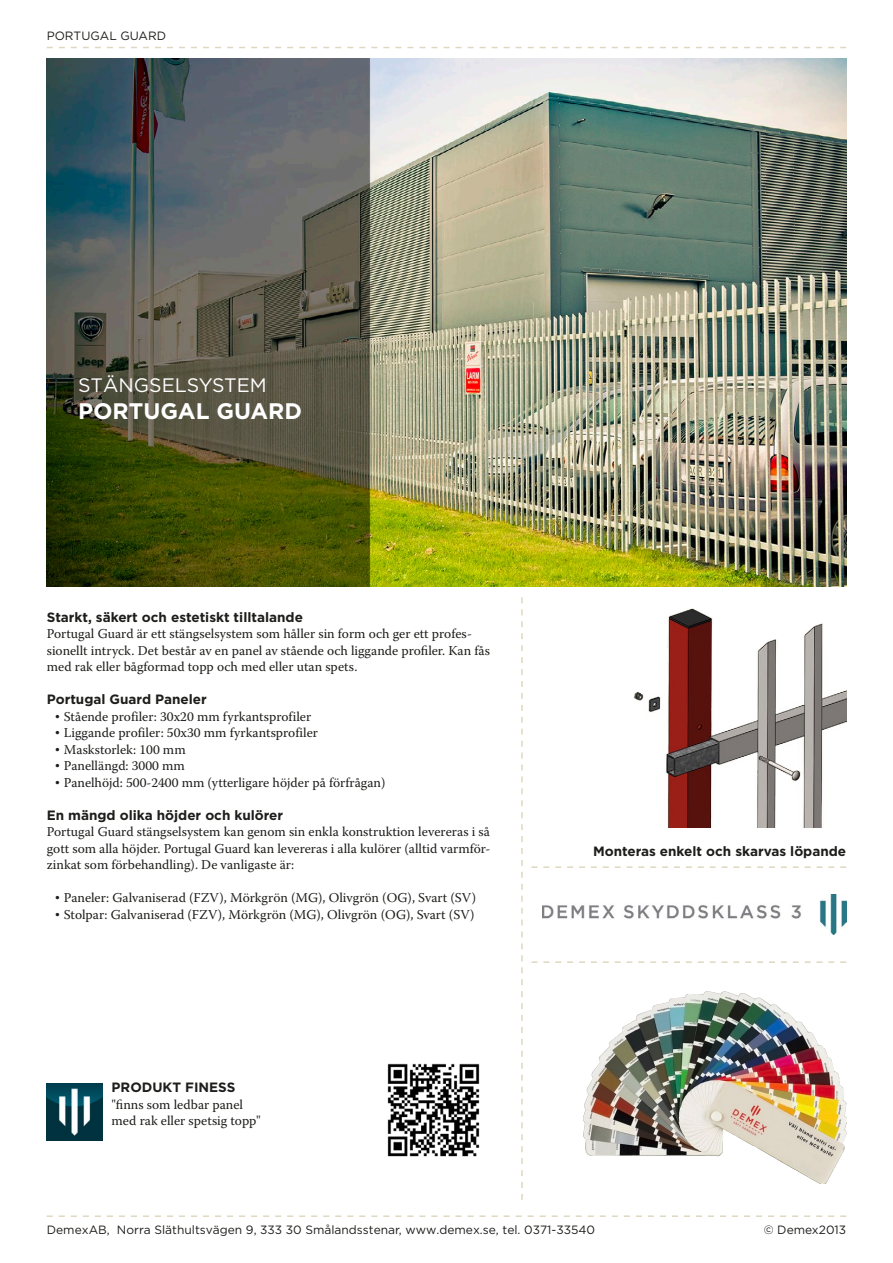
<style>
.page{position:relative;width:893px;height:1263px;background:#fff}
.page>*{position:absolute;margin:0;border:0;box-sizing:border-box;transform-origin:0 0}
.t1{font:700 22.5px "Gotham";color:#fff}
.t2{font:19.5px "Gotham";color:#fff}
.t3{font:13.5px/16.5px "Warnock Pro";color:#1d1d1b}
.t4{font:700 13.5px "Gotham";color:#1d1d1b}
.t5{font:12px "Gotham";color:#1d1d1b}
.s1{font-family:"Times New Roman"}
</style>
<div class="page">
<svg style="left:47px;top:47px;width:799px;height:1px"></svg>
<svg style="left:47px;top:1215px;width:799px;height:2px"></svg>
<img style="left:543px;top:895px;width:303px;height:40px">
<img style="left:584px;top:992px;width:262px;height:192px">
<svg style="left:521px;top:597px;width:2px;height:603px"></svg>
<svg style="left:531px;top:866px;width:315px;height:2px"></svg>
<svg style="left:531px;top:961px;width:315px;height:2px"></svg>
<img style="left:47px;top:1083px;width:56px;height:57px">
<img style="left:387px;top:1063px;width:93px;height:94px">
<img style="left:634px;top:609px;width:213px;height:218px">
<img style="left:47px;top:59px;width:799px;height:528px">
<p class="t5" style="left:47px;top:29px;width:121px">PORTUGAL GUARD</p>
<h2 class="t2" style="left:78px;top:374px;width:190px">STÄNGSELSYSTEM</h2>
<h1 class="t1" style="left:78px;top:398px;width:225px">PORTUGAL GUARD</h1>
<p class="t4" style="left:47px;top:609px;width:258px">Starkt, säkert och estetiskt tilltalande</p>
<p class="t3" style="left:47px;top:625px;width:445px">Portugal Guard är ett stängselsystem som håller sin form och ger ett profes&shy;sionellt intryck. Det består av en panel av stående och liggande profiler. Kan fås med rak eller bågformad topp och med eller utan spets.</p>
<p class="t4" style="left:47px;top:692px;width:162px">Portugal Guard Paneler</p>
<p class="t3" style="left:55px;top:708px;width:257px"><span class="s1">•</span> Stående profiler: 30x20 mm fyrkantsprofiler</p>
<p class="t3" style="left:55px;top:724px;width:264px"><span class="s1">•</span> Liggande profiler: 50x30 mm fyrkantsprofiler</p>
<p class="t3" style="left:55px;top:741px;width:132px"><span class="s1">•</span> Maskstorlek: 100 mm</p>
<p class="t3" style="left:55px;top:757px;width:131px"><span class="s1">•</span> Panellängd: 3000 mm</p>
<p class="t3" style="left:55px;top:774px;width:332px"><span class="s1">•</span> Panelhöjd: 500-2400 mm (ytterligare höjder på förfrågan)</p>
<p class="t4" style="left:47px;top:807px;width:238px">En mängd olika höjder och kulörer</p>
<p class="t3" style="left:47px;top:823px;width:445px;text-align:justify">Portugal Guard stängselsystem kan genom sin enkla konstruktion levereras i så gott som alla höjder. Portugal Guard kan levereras i alla kulörer (alltid varmför&shy;zinkat som förbehandling). De vanligaste är:</p>
<p class="t3" style="left:55px;top:889px;width:422px"><span class="s1">•</span> Paneler: Galvaniserad (FZV), Mörkgrön (MG), Olivgrön (OG), Svart (SV)</p>
<p class="t3" style="left:55px;top:906px;width:421px"><span class="s1">•</span> Stolpar: Galvaniserad (FZV), Mörkgrön (MG), Olivgrön (OG), Svart (SV)</p>
<p class="t4" style="left:112px;top:1079px;width:125px">PRODUKT FINESS</p>
<p class="t3" style="left:112px;top:1096px;width:151px">"finns som ledbar panel med rak eller spetsig topp"</p>
<p class="t4" style="left:593px;top:844px;width:255px">Monteras enkelt och skarvas löpande</p>
<p class="t5" style="left:47px;top:1223px;width:550px">Demex AB, Norra Släthultsvägen 9, 333 30 Smålandsstenar, www.demex.se, tel. 0371-33540</p>
<p class="t5" style="left:764px;top:1223px;width:84px">© Demex2013</p>
</div>
